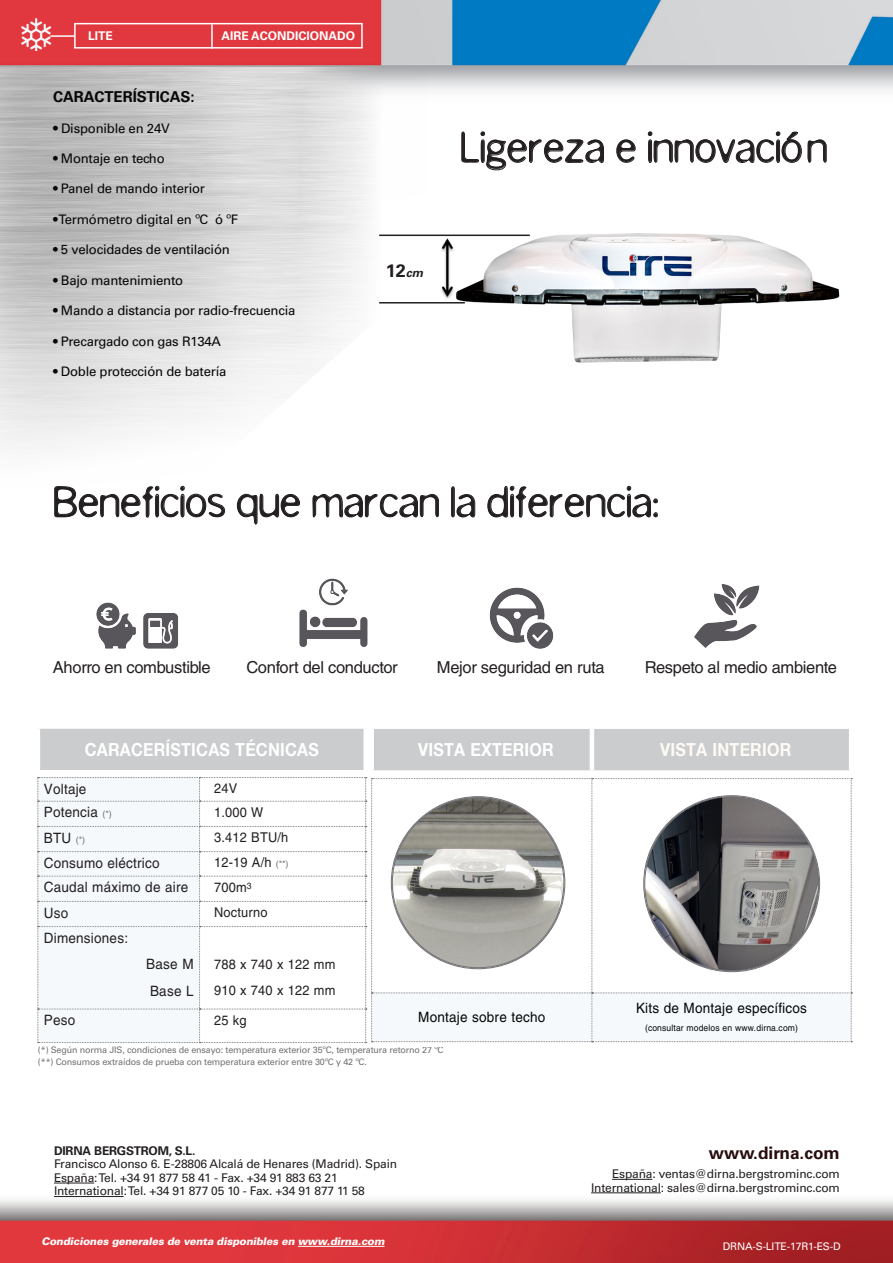
<style>
.page{position:relative;width:893px;height:1263px;background:#fff}
.page>*{position:absolute;margin:0;border:0;box-sizing:border-box;transform-origin:0 0}
.t1{font:49.5px "Slurry";letter-spacing:.005em;color:#231f20}
.Cabeceras_cuadros{font:700 18px "Helvetica Neue LT";letter-spacing:.015em;color:#fff;scale:.89 1}
.Cabeceras_cuadros-2{font:700 18px "Helvetica Neue LT";letter-spacing:.015em;color:#fefbf5;scale:.89 1}
.t2{font:700 18px "Univers LT Std";color:#231f20}
.t3{font:700 17.25px "Univers LT Std";color:#280d0e}
.t4{font:16.5px "Helvetica LT Std";letter-spacing:-.02em;color:#231f20}
.t5{font:700 15px "Univers LT Std";color:#050605}
._2_cÛdigo_1{font:14.25px "Helvetica LT Std";letter-spacing:.015em;color:#231f20;scale:.95 1}
._2_cÛdigo_1-2{font:14.25px "Helvetica LT Std";letter-spacing:.015em;color:#050606;scale:.95 1}
._2_cÛdigo_1-3{font:14.25px "Helvetica LT Std";letter-spacing:.015em;color:#050605;scale:.95 1}
._2_cÛdigo_1-4{font:13.5px "Helvetica LT Std";letter-spacing:.015em;color:#231f20;scale:.95 1}
.t6{font:13.2px "Univers LT Std";letter-spacing:-.015em;color:#050605}
.t7{font:12px "Univers LT Std";letter-spacing:-.015em;color:#231f20}
.t8{font:700 12px "Univers LT Std";color:#fff}
.t9{font:700 12px "Univers LT Std";letter-spacing:-.015em;color:#231f20}
.t10{font:italic 900 10.5px "Univers LT Std";color:#fff}
.t11{font:10.5px "Univers LT Std";letter-spacing:-.015em;color:#fff}
.t12{font:9px "Univers LT Std";letter-spacing:-.015em;color:#717074}
._2_cÛdigo_1-5{font:9px "Helvetica LT Std";letter-spacing:.015em;color:#050606;scale:.95 1}
.s1{font-size:13.5px}
.s2{font-style:italic;font-size:12px}
.s3{font-size:9px;color:#717074}
</style>
<div class="page">
<img style="left:0;top:0;width:893px;height:1263px">
<hr style="left:74px;top:47px;width:289px;height:2px;background:#fff">
<hr style="left:74px;top:23px;width:289px;height:1px;background:#fff">
<hr style="left:50px;top:35px;width:24px;height:2px;background:#fff">
<hr style="left:211px;top:24px;width:2px;height:25px;background:#fff">
<hr style="left:74px;top:24px;width:2px;height:24px;background:#fff">
<hr style="left:361px;top:24px;width:2px;height:24px;background:#fff">
<hr style="left:54px;top:1183px;width:40px;height:1px;background:#231f20">
<hr style="left:54px;top:1196px;width:70px;height:1px;background:#231f20">
<hr style="left:612px;top:1179px;width:40px;height:1px;background:#231f20">
<hr style="left:591px;top:1192px;width:70px;height:1px;background:#231f20">
<img style="left:19px;top:19px;width:32px;height:31px">
<svg style="left:461px;top:131px;width:143px;height:40px"></svg>
<svg style="left:616px;top:139px;width:20px;height:24px"></svg>
<svg style="left:647px;top:123px;width:180px;height:40px"></svg>
<div style="left:38px;top:729px;width:328px;height:41px;background:#cbccce"></div>
<hr style="left:36px;top:729px;width:4px;height:41px;background:#fff">
<div style="left:363px;top:729px;width:5px;height:41px;background:#fff"></div>
<div style="left:34px;top:727px;width:340px;height:319px;border:2px solid #fff"></div>
<hr style="left:298px;top:1246px;width:87px;height:1px;background:#fff">
<svg style="left:54px;top:486px;width:171px;height:32px"></svg>
<svg style="left:236px;top:493px;width:65px;height:32px"></svg>
<svg style="left:312px;top:493px;width:127px;height:26px"></svg>
<svg style="left:451px;top:486px;width:25px;height:33px"></svg>
<svg style="left:487px;top:485px;width:171px;height:33px"></svg>
<img style="left:85px;top:563px;width:101px;height:105px">
<img style="left:279px;top:574px;width:100px;height:95px">
<img style="left:479px;top:581px;width:83px;height:77px">
<img style="left:678px;top:567px;width:100px;height:95px">
<div style="left:374px;top:730px;width:475px;height:40px;background:#cbccce"></div>
<div style="left:369px;top:729px;width:5px;height:41px;background:#fff"></div>
<hr style="left:590px;top:729px;width:4px;height:41px;background:#fff">
<hr style="left:849px;top:729px;width:4px;height:41px;background:#fff">
<svg style="left:37px;top:777px;width:815px;height:266px"></svg>
<img style="left:392px;top:797px;width:172px;height:171px">
<img style="left:644px;top:796px;width:175px;height:175px;border-radius:87px">
<img style="left:0;top:67px;width:427px;height:419px">
<img style="left:440px;top:223px;width:411px;height:154px">
<img style="left:440px;top:236px;width:21px;height:73px">
<hr style="left:379px;top:302px;width:86px;height:1px;background:#231f20">
<hr style="left:379px;top:235px;width:151px;height:1px;background:#231f20">
<p class="t8" style="left:88px;top:29px;width:26px">LITE</p>
<p class="t8" style="left:222px;top:29px;width:135px">AIRE ACONDICIONADO</p>
<p class="t5" style="left:53px;top:88px;width:143px">CARACTERÍSTICAS:</p>
<p class="t6" style="left:53px;top:120px;width:118px"><span class="s1">•</span> Disponible en 24V</p>
<p class="t6" style="left:53px;top:151px;width:113px">• Montaje en techo</p>
<p class="t6" style="left:53px;top:181px;width:154px">• Panel de mando interior</p>
<p class="t6" style="left:53px;top:211px;width:187px">• Termómetro digital en ºC ó ºF</p>
<p class="t6" style="left:53px;top:242px;width:178px">• 5 velocidades de ventilación</p>
<p class="t6" style="left:53px;top:272px;width:132px">• Bajo mantenimiento</p>
<p class="t6" style="left:53px;top:303px;width:244px">• Mando a distancia por radio-frecuencia</p>
<p class="t6" style="left:53px;top:333px;width:169px">• Precargado con gas R134A</p>
<p class="t6" style="left:53px;top:363px;width:175px">• Doble protección de batería</p>
<p class="t2" style="left:386px;top:260px;width:39px">12<span class="s2">cm</span></p>
<p class="t1" style="left:460px;top:122px;width:369px">Ligereza e innovación</p>
<p class="t1" style="left:53px;top:477px;width:607px">Beneficios que marcan la diferencia:</p>
<p class="t4" style="left:53px;top:658px;width:159px">Ahorro en combustible</p>
<p class="t4" style="left:247px;top:658px;width:153px">Confort del conductor</p>
<p class="t4" style="left:437px;top:658px;width:169px">Mejor seguridad en ruta</p>
<p class="t4" style="left:645px;top:658px;width:194px">Respeto al medio ambiente</p>
<p class="Cabeceras_cuadros" style="left:85px;top:738px;width:265px">CARACERÍSTICAS TÉCNICAS</p>
<p class="_2_cÛdigo_1" style="left:44px;top:780px;width:46px">Voltaje</p>
<p class="_2_cÛdigo_1-4" style="left:214px;top:781px;width:26px">24V</p>
<p class="_2_cÛdigo_1" style="left:44px;top:804px;width:73px">Potencia <span class="s3">(*)</span></p>
<p class="_2_cÛdigo_1-4" style="left:214px;top:804px;width:53px">1.000 W</p>
<p class="_2_cÛdigo_1" style="left:44px;top:829px;width:45px">BTU <span class="s3">(*)</span></p>
<p class="_2_cÛdigo_1-4" style="left:214px;top:829px;width:80px">3.412 BTU/h</p>
<p class="_2_cÛdigo_1" style="left:44px;top:855px;width:123px">Consumo eléctrico</p>
<p class="_2_cÛdigo_1-4" style="left:214px;top:855px;width:80px">12-19 A/h <span class="s3">(**)</span></p>
<p class="_2_cÛdigo_1" style="left:44px;top:879px;width:153px">Caudal máximo de aire</p>
<p class="_2_cÛdigo_1-4" style="left:214px;top:879px;width:41px">700m<sup>3</sup></p>
<p class="_2_cÛdigo_1" style="left:44px;top:904px;width:27px">Uso</p>
<p class="_2_cÛdigo_1-4" style="left:214px;top:904px;width:58px">Nocturno</p>
<p class="_2_cÛdigo_1" style="left:44px;top:929px;width:90px">Dimensiones:</p>
<p class="_2_cÛdigo_1" style="left:146px;top:956px;width:51px">Base M</p>
<p class="_2_cÛdigo_1" style="left:150px;top:982px;width:47px">Base L</p>
<p class="_2_cÛdigo_1-4" style="left:214px;top:956px;width:129px">788 x 740 x 122 mm</p>
<p class="_2_cÛdigo_1-4" style="left:214px;top:983px;width:129px">910 x 740 x 122 mm</p>
<p class="Cabeceras_cuadros" style="left:418px;top:738px;width:154px">VISTA EXTERIOR</p>
<p class="Cabeceras_cuadros-2" style="left:660px;top:738px;width:149px">VISTA INTERIOR</p>
<p class="_2_cÛdigo_1-3" style="left:418px;top:1009px;width:135px">Montaje sobre techo</p>
<p class="_2_cÛdigo_1" style="left:44px;top:1012px;width:35px">Peso</p>
<p class="_2_cÛdigo_1-4" style="left:214px;top:1012px;width:36px">25 kg</p>
<p class="t12" style="left:38px;top:1044px;width:407px">(*) Según norma JIS, condiciones de ensayo: temperatura exterior 35ºC, temperatura retorno 27 ºC</p>
<p class="t12" style="left:38px;top:1056px;width:330px">(**) Consumos extraídos de prueba con temperatura exterior entre 30ºC y 42 ºC.</p>
<p class="t9" style="left:54px;top:1143px;width:143px">DIRNA BERGSTROM, S.L.</p>
<p class="t7" style="left:54px;top:1157px;width:345px">Francisco Alonso 6. E-28806 Alcalá de Henares (Madrid). Spain</p>
<p class="t7" style="left:54px;top:1170px;width:285px">España: Tel. +34 91 877 58 41 - Fax. +34 91 883 63 21</p>
<p class="t7" style="left:54px;top:1184px;width:312px">International: Tel. +34 91 877 05 10 - Fax. +34 91 877 11 58</p>
<p class="t10" style="left:41px;top:1235px;width:347px">Condiciones generales de venta disponibles en www.dirna.com</p>
<p class="_2_cÛdigo_1-2" style="left:636px;top:1000px;width:181px">Kits de Montaje específicos</p>
<p class="_2_cÛdigo_1-5" style="left:645px;top:1023px;width:163px">(consultar modelos en www.dirna.com)</p>
<p class="t3" style="left:709px;top:1142px;width:133px">www.dirna.com</p>
<p class="t7" style="left:612px;top:1167px;width:229px">España: ventas@dirna.bergstrominc.com</p>
<p class="t7" style="left:591px;top:1180px;width:250px">International: sales@dirna.bergstrominc.com</p>
<p class="t11" style="left:723px;top:1240px;width:119px">DRNA-S-LITE-17R1-ES-D</p>
</div>
